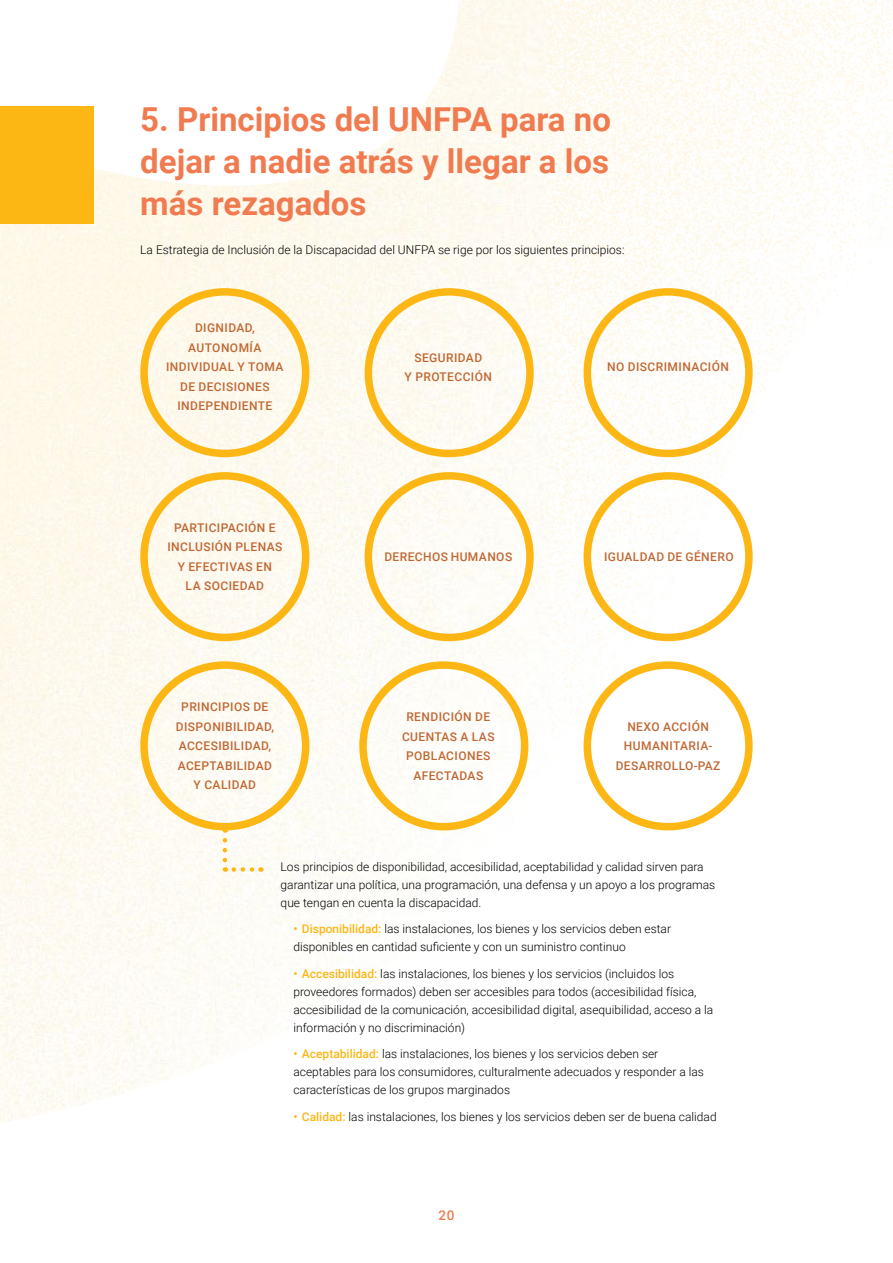
<style>
.page{position:relative;width:893px;height:1263px;background:#fff}
.page>*{position:absolute;margin:0;border:0;box-sizing:border-box;transform-origin:0 0}
.t1{font:700 33px/42px "Roboto";color:#f17b50;text-align:justify}
.t2{font:500 13.5px "Roboto";color:#f17b50}
.Body{font:300 12px/18px "Roboto";color:#000}
.circles{font:500 12px/19.5px "Roboto";letter-spacing:.035em;color:#c06834;text-align:center}
.s1{font-weight:500;color:#fcb715}
</style>
<div class="page">
<div style="left:0;top:223px;width:16px;height:900px;background:#fef9ec"></div>
<img style="left:16px;top:168px;width:213px;height:952px">
<img style="left:229px;top:169px;width:107px;height:869px">
<img style="left:336px;top:108px;width:106px;height:850px">
<img style="left:442px;top:0;width:53px;height:834px">
<img style="left:495px;top:0;width:52px;height:813px">
<img style="left:547px;top:0;width:57px;height:801px">
<img style="left:601px;top:0;width:54px;height:756px">
<img style="left:654px;top:0;width:57px;height:652px">
<img style="left:708px;top:0;width:52px;height:515px">
<img style="left:760px;top:0;width:54px;height:392px">
<img style="left:814px;top:0;width:53px;height:314px">
<img style="left:867px;top:0;width:26px;height:264px">
<img style="left:421px;top:63px;width:24px;height:45px">
<div style="left:0;top:106px;width:94px;height:117px;background:#fcb715"></div>
<div style="left:140px;top:288px;width:169px;height:169px;border:8px solid #fcb715;border-radius:50%"></div>
<div style="left:140px;top:472px;width:169px;height:169px;border:8px solid #fcb715;border-radius:50%"></div>
<div style="left:359px;top:661px;width:169px;height:169px;border:8px solid #fcb715;border-radius:50%"></div>
<div style="left:365px;top:288px;width:169px;height:169px;border:8px solid #fcb715;border-radius:50%"></div>
<div style="left:365px;top:472px;width:169px;height:169px;border:8px solid #fcb715;border-radius:50%"></div>
<div style="left:584px;top:661px;width:169px;height:169px;border:8px solid #fcb715;border-radius:50%"></div>
<div style="left:584px;top:288px;width:169px;height:169px;border:8px solid #fcb715;border-radius:50%"></div>
<div style="left:584px;top:472px;width:169px;height:169px;border:8px solid #fcb715;border-radius:50%"></div>
<div style="left:140px;top:661px;width:169px;height:169px;border:8px solid #fcb715;border-radius:50%"></div>
<svg style="left:223px;top:840px;width:4px;height:32px"></svg>
<svg style="left:234px;top:867px;width:27px;height:5px"></svg>
<p class="t1" style="left:140px;top:97px;width:472px">5. Principios del UNFPA para no dejar a nadie atrás y llegar a los más rezagados</p>
<p class="Body" style="left:140px;top:241px;width:486px">La Estrategia de Inclusión de la Discapacidad del UNFPA se rige por los siguientes principios:</p>
<p class="circles" style="left:166px;top:318px;width:119px">DIGNIDAD,<br>AUTONOMÍA<br>INDIVIDUAL Y TOMA<br>DE DECISIONES<br>INDEPENDIENTE</p>
<p class="circles" style="left:167px;top:517px;width:117px">PARTICIPACIÓN E<br>INCLUSIÓN PLENAS<br>Y EFECTIVAS EN<br>LA SOCIEDAD</p>
<p class="circles" style="left:176px;top:697px;width:100px">PRINCIPIOS DE<br>DISPONIBILIDAD,<br>ACCESIBILIDAD,<br>ACEPTABILIDAD<br>Y CALIDAD</p>
<p class="circles" style="left:405px;top:347px;width:89px">SEGURIDAD<br>Y PROTECCIÓN</p>
<p class="circles" style="left:384px;top:547px;width:129px">DERECHOS HUMANOS</p>
<p class="circles" style="left:402px;top:707px;width:94px">RENDICIÓN DE<br>CUENTAS A LAS<br>POBLACIONES<br>AFECTADAS</p>
<p class="circles" style="left:607px;top:357px;width:123px">NO DISCRIMINACIÓN</p>
<p class="circles" style="left:604px;top:547px;width:131px">IGUALDAD DE GÉNERO</p>
<p class="circles" style="left:616px;top:716px;width:106px">NEXO ACCIÓN<br>HUMANITARIA-<br>DESARROLLO-PAZ</p>
<p class="Body" style="left:281px;top:857px;width:436px">Los principios de disponibilidad, accesibilidad, aceptabilidad y calidad sirven para garantizar una política, una programación, una defensa y un apoyo a los programas que tengan en cuenta la discapacidad.</p>
<p class="Body" style="left:293px;top:919px;width:379px"><span class="s1">• Disponibilidad:</span> las instalaciones, los bienes y los servicios deben estar disponibles en cantidad suficiente y con un suministro continuo</p>
<p class="Body" style="left:293px;top:964px;width:421px"><span class="s1">• Accesibilidad:</span> las instalaciones, los bienes y los servicios (incluidos los proveedores formados) deben ser accesibles para todos (accesibilidad física, accesibilidad de la comunicación, accesibilidad digital, asequibilidad, acceso a la información y no discriminación)</p>
<p class="Body" style="left:293px;top:1044px;width:412px"><span class="s1">• Aceptabilidad:</span> las instalaciones, los bienes y los servicios deben ser aceptables para los consumidores, culturalmente adecuados y responder a las características de los grupos marginados</p>
<p class="Body" style="left:293px;top:1107px;width:425px"><span class="s1">• Calidad:</span> las instalaciones, los bienes y los servicios deben ser de buena calidad</p>
<p class="t2" style="left:439px;top:1206px;width:17px">20</p>
</div>
